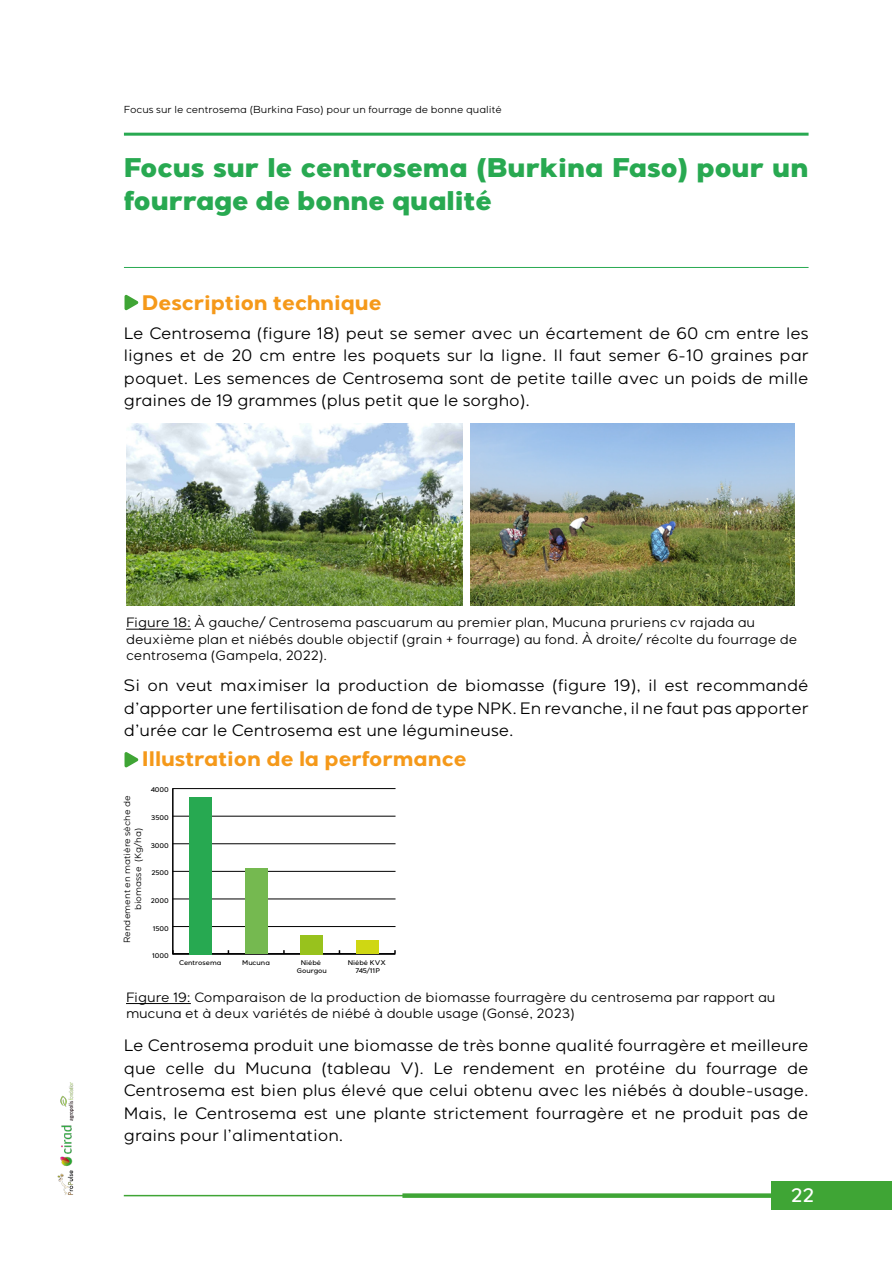
<style>
.page{position:relative;width:893px;height:1263px;background:#fff}
.page>*{position:absolute;margin:0;border:0;box-sizing:border-box;transform-origin:0 0}
.t1{font:800 27px/32.4px "Giga Sans";color:#28a951}
.t2{font:700 21px "Giga Sans";color:#f5991a}
.t3{font:500 19.5px "Giga Sans";color:#fff}
.t4{font:16.5px/22.5px "Giga Sans";color:#000;text-align:justify}
.t5{font:13.5px/16.2px "Giga Sans";color:#000}
.t6{font:10.2px "Giga Sans";color:#000}
.t7{font:9px/10.8px "Giga Sans";color:#000;text-align:center}
.t8{font:500 6.75px/8.1px "Giga Sans";color:#000;text-align:center}
</style>
<div class="page">
<div style="left:771px;top:1181px;width:121px;height:29px;background:#3fa535"></div>
<div style="left:402px;top:1193px;width:370px;height:5px;background:#3fa535"></div>
<hr style="left:124px;top:1195px;width:661px;height:1px;background:#3fa535">
<img style="left:57px;top:1083px;width:17px;height:112px">
<hr style="left:124px;top:133px;width:685px;height:3px;background:#28a951">
<hr style="left:124px;top:267px;width:685px;height:1px;background:#28a951">
<img style="left:126px;top:423px;width:336px;height:182px">
<img style="left:470px;top:423px;width:324px;height:182px">
<hr style="left:126px;top:629px;width:65px;height:1px;background:#000">
<svg style="left:125px;top:294px;width:14px;height:17px"></svg>
<svg style="left:125px;top:752px;width:14px;height:16px"></svg>
<hr style="left:126px;top:1003px;width:65px;height:1px;background:#000">
<hr style="left:173px;top:953px;width:222px;height:1px;background:#000">
<hr style="left:172px;top:788px;width:2px;height:166px;background:#000">
<hr style="left:172px;top:954px;width:223px;height:1px;background:#000">
<hr style="left:172px;top:926px;width:223px;height:1px;background:#000">
<hr style="left:172px;top:899px;width:223px;height:1px;background:#000">
<hr style="left:172px;top:871px;width:223px;height:1px;background:#000">
<hr style="left:172px;top:843px;width:223px;height:1px;background:#000">
<hr style="left:172px;top:816px;width:223px;height:1px;background:#000">
<hr style="left:172px;top:788px;width:223px;height:1px;background:#000">
<div style="left:189px;top:797px;width:22px;height:157px;background:#27a951"></div>
<div style="left:245px;top:869px;width:22px;height:85px;background:#75b950"></div>
<div style="left:301px;top:935px;width:22px;height:19px;background:#98c21d"></div>
<div style="left:356px;top:940px;width:23px;height:14px;background:#cfd713"></div>
<p class="t6" style="left:124px;top:103px;width:379px">Focus sur le centrosema (Burkina Faso) pour un fourrage de bonne qualité</p>
<h1 class="t1" style="left:124px;top:152px;width:686px">Focus sur le centrosema (Burkina Faso) pour un fourrage de bonne qualité</h1>
<p class="t2" style="left:142px;top:290px;width:241px">Description technique</p>
<p class="t4" style="left:124px;top:322px;width:686px">Le Centrosema (figure 18) peut se semer avec un écartement de 60 cm entre les lignes et de 20 cm entre les poquets sur la ligne. Il faut semer 6-10 graines par poquet. Les semences de Centrosema sont de petite taille avec un poids de mille graines de 19 grammes (plus petit que le sorgho).</p>
<p class="t5" style="left:126px;top:615px;width:673px">Figure 18: À gauche/ Centrosema pascuarum au premier plan, Mucuna pruriens cv rajada au deuxième plan et niébés double objectif (grain + fourrage) au fond. À droite/ récolte du fourrage de centrosema (Gampela, 2022).</p>
<p class="t4" style="left:124px;top:675px;width:686px">Si on veut maximiser la production de biomasse (figure 19), il est recommandé d’apporter une fertilisation de fond de type NPK. En revanche, il ne faut pas apporter d’urée car le Centrosema est une légumineuse.</p>
<p class="t2" style="left:142px;top:746px;width:326px">Illustration de la performance</p>
<p class="t7" style="left:122px;top:943px;width:149px;rotate:-90deg">Rendement en matière sèche de biomasse (Kg/ha)</p>
<p class="t8" style="left:151px;top:786px;width:20px">4000</p>
<p class="t8" style="left:151px;top:814px;width:19px">3500</p>
<p class="t8" style="left:151px;top:841px;width:20px">3000</p>
<p class="t8" style="left:152px;top:869px;width:19px">2500</p>
<p class="t8" style="left:151px;top:897px;width:19px">2000</p>
<p class="t8" style="left:153px;top:924px;width:18px">1500</p>
<p class="t8" style="left:152px;top:952px;width:18px">1000</p>
<p class="t8" style="left:179px;top:958px;width:44px">Centrosema</p>
<p class="t8" style="left:242px;top:958px;width:29px">Mucuna</p>
<p class="t8" style="left:297px;top:958px;width:32px">Niébé<br>Gourgou</p>
<p class="t8" style="left:348px;top:958px;width:40px">Niébé KVX<br>745/11P</p>
<p class="t5" style="left:126px;top:989px;width:651px">Figure 19: Comparaison de la production de biomasse fourragère du centrosema par rapport au mucuna et à deux variétés de niébé à double usage (Gonsé, 2023)</p>
<p class="t4" style="left:124px;top:1035px;width:686px">Le Centrosema produit une biomasse de très bonne qualité fourragère et meilleure que celle du Mucuna (tableau V). Le rendement en protéine du fourrage de Centrosema est bien plus élevé que celui obtenu avec les niébés à double-usage.<br>Mais, le Centrosema est une plante strictement fourragère et ne produit pas de grains pour l’alimentation.</p>
<p class="t3" style="left:791px;top:1183px;width:25px">22</p>
</div>
